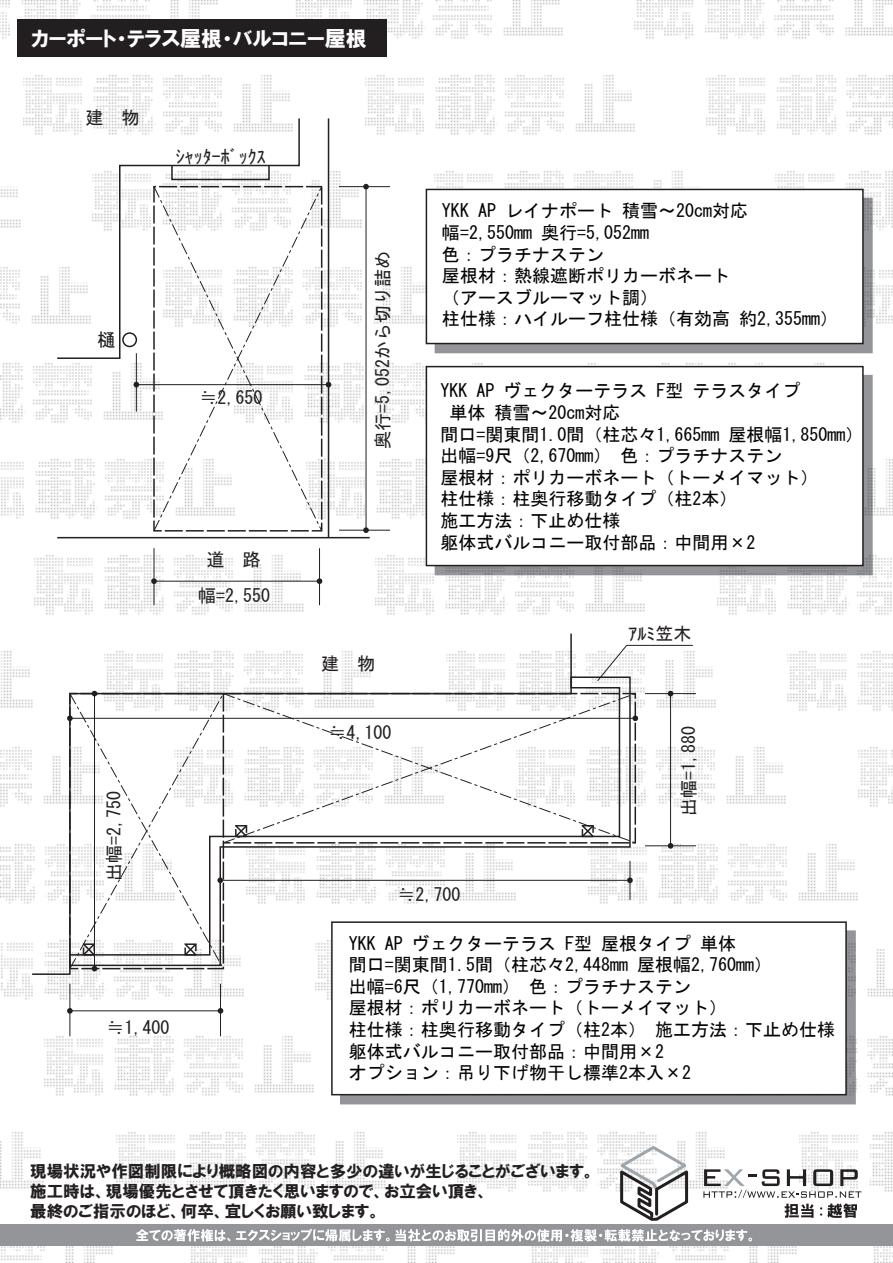
<style>
.page{position:relative;width:893px;height:1263px;background:#fff}
.page>*{position:absolute;margin:0;border:0;box-sizing:border-box;transform-origin:0 0}
.t1{font:21px "HGP Soei Kakugothic UB";color:#fff}
.t2{font:18px/21.6px "MS Gothic";color:#030303}
.t3{font:18px "MS Gothic";color:#231f20}
.t4{font:16.5px/19.8px "HGP Soei Kakugothic UB";color:#231f20}
</style>
<div class="page">
<img style="left:0;top:0;width:218px;height:39px">
<img style="left:296px;top:0;width:267px;height:39px">
<img style="left:635px;top:0;width:258px;height:39px">
<img style="left:24px;top:75px;width:266px;height:60px">
<img style="left:365px;top:75px;width:270px;height:60px">
<img style="left:707px;top:75px;width:186px;height:60px">
<img style="left:301px;top:168px;width:62px;height:63px">
<img style="left:0;top:186px;width:21px;height:42px">
<img style="left:434px;top:171px;width:270px;height:18px">
<img style="left:776px;top:171px;width:117px;height:60px">
<img style="left:324px;top:264px;width:102px;height:63px">
<img style="left:0;top:267px;width:56px;height:57px">
<img style="left:873px;top:270px;width:20px;height:54px">
<img style="left:0;top:360px;width:153px;height:63px">
<img style="left:323px;top:360px;width:182px;height:63px">
<img style="left:576px;top:363px;width:270px;height:3px">
<img style="left:1px;top:459px;width:151px;height:60px">
<img style="left:324px;top:457px;width:102px;height:63px">
<img style="left:873px;top:459px;width:20px;height:57px">
<img style="left:34px;top:553px;width:270px;height:62px">
<img style="left:376px;top:553px;width:270px;height:62px">
<img style="left:717px;top:555px;width:175px;height:60px">
<img style="left:0;top:651px;width:31px;height:57px">
<img style="left:574px;top:651px;width:142px;height:61px">
<img style="left:788px;top:651px;width:105px;height:60px">
<img style="left:0;top:747px;width:31px;height:60px">
<img style="left:858px;top:747px;width:35px;height:60px">
<img style="left:636px;top:745px;width:150px;height:63px">
<img style="left:0;top:844px;width:31px;height:60px">
<img style="left:631px;top:841px;width:227px;height:63px">
<img style="left:1px;top:943px;width:243px;height:57px">
<img style="left:316px;top:976px;width:15px;height:24px">
<img style="left:867px;top:949px;width:26px;height:48px">
<img style="left:45px;top:1033px;width:269px;height:63px">
<img style="left:856px;top:1036px;width:37px;height:60px">
<img style="left:0;top:1132px;width:44px;height:57px">
<img style="left:116px;top:1132px;width:270px;height:60px">
<img style="left:799px;top:1132px;width:94px;height:60px">
<img style="left:458px;top:1132px;width:267px;height:60px">
<img style="left:1px;top:1246px;width:112px;height:17px">
<img style="left:191px;top:1246px;width:264px;height:17px">
<img style="left:874px;top:1246px;width:19px;height:17px">
<img style="left:532px;top:1246px;width:265px;height:17px">
<svg style="left:153px;top:186px;width:170px;height:346px"></svg>
<svg style="left:56px;top:117px;width:245px;height:243px"></svg>
<hr style="left:57px;top:537px;width:313px;height:1px;background:#231f20">
<hr style="left:328px;top:118px;width:1px;height:420px;background:#231f20">
<div style="left:171px;top:165px;width:99px;height:15px;border:2px solid #231f20"></div>
<div style="left:122px;top:332px;width:15px;height:15px;border:2px solid #231f20;border-radius:50%"></div>
<svg style="left:573px;top:676px;width:58px;height:228px"></svg>
<svg style="left:31px;top:633px;width:542px;height:343px"></svg>
<svg style="left:616px;top:1144px;width:75px;height:77px"></svg>
<svg style="left:343px;top:933px;width:510px;height:168px;background:#8b8d90"></svg>
<div style="left:340px;top:930px;width:516px;height:174px;border:2px solid #939598"></div>
<div style="left:332px;top:922px;width:514px;height:173px;background:#fff"></div>
<div style="left:331px;top:921px;width:516px;height:174px;border:2px solid #231f20"></div>
<svg style="left:438px;top:201px;width:432px;height:149px;background:#8d8f92"></svg>
<div style="left:435px;top:198px;width:438px;height:155px;border:2px solid #939598"></div>
<div style="left:426px;top:189px;width:437px;height:155px;background:#fff"></div>
<div style="left:426px;top:189px;width:438px;height:155px;border:2px solid #231f20"></div>
<div style="left:18px;top:19px;width:369px;height:38px;background:#231f20"></div>
<div style="left:0;top:1224px;width:893px;height:22px;background:#939598"></div>
<svg style="left:136px;top:1229px;width:616px;height:12px"></svg>
<svg style="left:703px;top:1169px;width:158px;height:49px"></svg>
<hr style="left:136px;top:353px;width:1px;height:59px;background:#231f20">
<hr style="left:136px;top:384px;width:192px;height:1px;background:#231f20">
<svg style="left:326px;top:382px;width:5px;height:5px"></svg>
<svg style="left:134px;top:382px;width:5px;height:5px"></svg>
<hr style="left:339px;top:186px;width:51px;height:1px;background:#231f20">
<hr style="left:339px;top:530px;width:51px;height:1px;background:#231f20">
<hr style="left:366px;top:187px;width:1px;height:343px;background:#231f20">
<svg style="left:363px;top:527px;width:6px;height:6px"></svg>
<svg style="left:363px;top:184px;width:6px;height:5px"></svg>
<hr style="left:154px;top:548px;width:1px;height:57px;background:#231f20">
<hr style="left:319px;top:548px;width:1px;height:57px;background:#231f20">
<hr style="left:154px;top:581px;width:166px;height:1px;background:#231f20">
<svg style="left:151px;top:578px;width:6px;height:6px"></svg>
<svg style="left:317px;top:578px;width:5px;height:6px"></svg>
<hr style="left:70px;top:718px;width:565px;height:1px;background:#231f20">
<svg style="left:632px;top:715px;width:6px;height:6px"></svg>
<hr style="left:645px;top:693px;width:51px;height:1px;background:#231f20">
<hr style="left:645px;top:845px;width:51px;height:1px;background:#231f20">
<hr style="left:670px;top:694px;width:1px;height:152px;background:#231f20">
<svg style="left:668px;top:843px;width:5px;height:6px"></svg>
<svg style="left:668px;top:691px;width:5px;height:5px"></svg>
<hr style="left:70px;top:984px;width:1px;height:52px;background:#231f20">
<hr style="left:220px;top:984px;width:1px;height:52px;background:#231f20">
<hr style="left:70px;top:1010px;width:150px;height:1px;background:#231f20">
<svg style="left:67px;top:1008px;width:6px;height:6px"></svg>
<svg style="left:218px;top:1008px;width:5px;height:6px"></svg>
<hr style="left:630px;top:861px;width:1px;height:39px;background:#231f20">
<hr style="left:220px;top:880px;width:410px;height:1px;background:#231f20">
<svg style="left:67px;top:691px;width:157px;height:280px"></svg>
<svg style="left:627px;top:877px;width:6px;height:6px"></svg>
<svg style="left:596px;top:645px;width:98px;height:37px"></svg>
<svg style="left:438px;top:378px;width:432px;height:194px;background:#8a8c8f"></svg>
<div style="left:435px;top:375px;width:438px;height:200px;border:2px solid #939598"></div>
<div style="left:426px;top:367px;width:437px;height:199px;background:#fff"></div>
<div style="left:426px;top:366px;width:438px;height:200px;border:2px solid #231f20"></div>
<p class="t1" style="left:32px;top:28px;width:337px">カーポート・テラス屋根・バルコニー屋根</p>
<p class="t3" style="left:86px;top:108px;width:55px">建　物</p>
<p class="t3" style="left:176px;top:147px;width:91px">ｼｬｯﾀｰﾎﾞｯｸｽ</p>
<p class="t3" style="left:98px;top:330px;width:19px">樋</p>
<p class="t3" style="left:200px;top:389px;width:64px">≒2,650</p>
<p class="t3" style="left:206px;top:551px;width:55px">道　路</p>
<p class="t3" style="left:198px;top:587px;width:73px">幅=2,550</p>
<p class="t3" style="left:105px;top:881px;width:92px;rotate:-90deg">出幅=2,750</p>
<p class="t3" style="left:106px;top:1019px;width:64px">≒1,400</p>
<p class="t3" style="left:374px;top:449px;width:199px;rotate:-90deg">奥行=5,052から切り詰め</p>
<p class="t3" style="left:321px;top:655px;width:55px">建　物</p>
<p class="t2" style="left:442px;top:200px;width:397px">YKK AP レイナポート 積雪～20cm対応幅=2,550mm 奥行=5,052mm<br>色：プラチナステン<br>屋根材：熱線遮断ポリカーボネート<br>（アースブルーマット調）<br>柱仕様：ハイルーフ柱仕様（有効高 約2,355mm）</p>
<p class="t2" style="left:440px;top:380px;width:361px">YKK AP ヴェクターテラス F型 テラスタイプ</p>
<p class="t2" style="left:449px;top:402px;width:172px">単体 積雪～20cm対応</p>
<p class="t2" style="left:440px;top:423px;width:424px">間口=関東間1.0間（柱芯々1,665mm 屋根幅1,850mm）</p>
<p class="t2" style="left:440px;top:445px;width:343px">出幅=9尺（2,670mm） 色：プラチナステン</p>
<p class="t2" style="left:440px;top:467px;width:379px">屋根材：ポリカーボネート（トーメイマット）</p>
<p class="t2" style="left:440px;top:488px;width:298px">柱仕様：柱奥行移動タイプ（柱2本）</p>
<p class="t2" style="left:440px;top:510px;width:181px">施工方法：下止め仕様</p>
<p class="t2" style="left:440px;top:531px;width:316px">躯体式バルコニー取付部品：中間用×2</p>
<p class="t3" style="left:628px;top:624px;width:64px">ｱﾙﾐ笠木</p>
<p class="t3" style="left:328px;top:723px;width:64px">≒4,100</p>
<p class="t3" style="left:680px;top:816px;width:91px;rotate:-90deg">出幅=1,880</p>
<p class="t3" style="left:398px;top:885px;width:64px">≒2,700</p>
<p class="t2" style="left:349px;top:932px;width:487px">YKK AP ヴェクターテラス F型 屋根タイプ 単体<br>間口=関東間1.5間（柱芯々2,448mm 屋根幅2,760mm）<br>出幅=6尺（1,770mm） 色：プラチナステン<br>屋根材：ポリカーボネート（トーメイマット）<br>柱仕様：柱奥行移動タイプ（柱2本） 施工方法：下止め仕様躯体式バルコニー取付部品：中間用×2<br>オプション：吊り下げ物干し標準2本入×2</p>
<p class="t4" style="left:30px;top:1161px;width:566px">現場状況や作図制限により概略図の内容と多少の違いが生じることがございます。施工時は、現場優先とさせて頂きたく思いますので、お立会い頂き、<br>最終のご指示のほど、何卒、宜しくお願い致します。</p>
</div>
